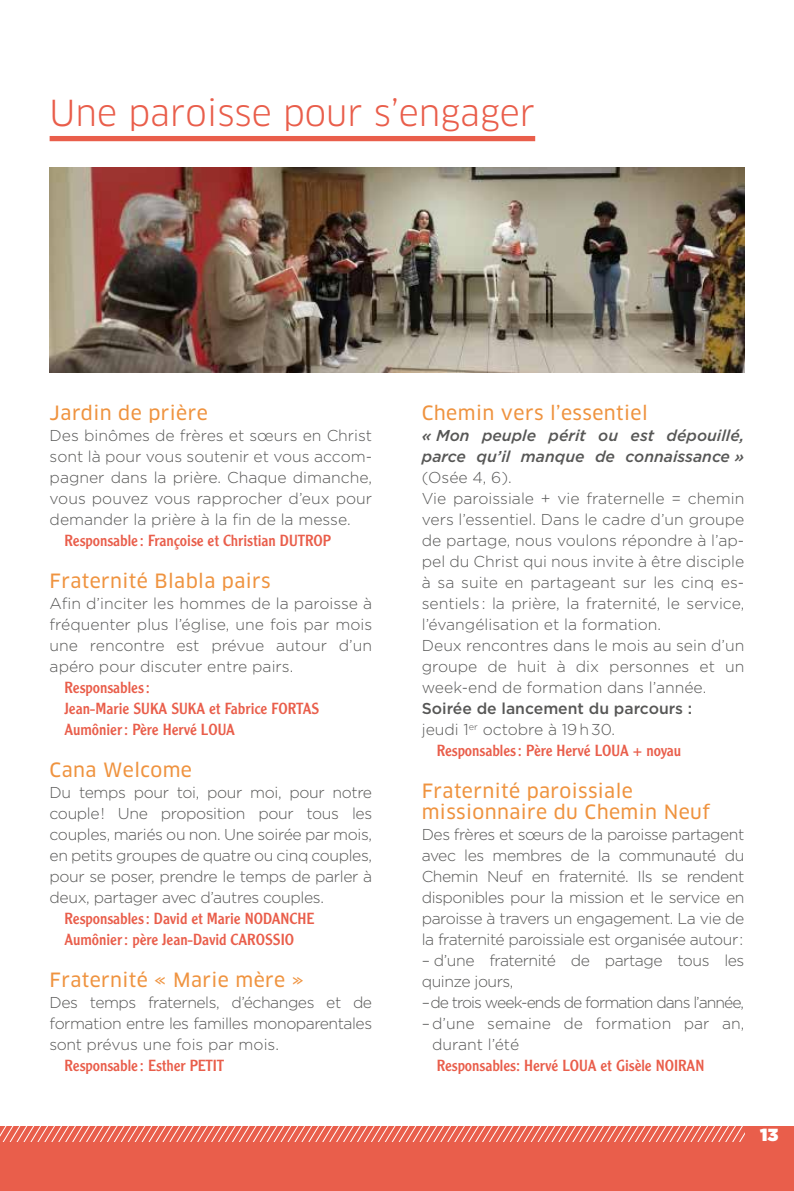
<style>
.page{position:relative;width:794px;height:1191px;background:#fff}
.page>*{position:absolute;margin:0;border:0;box-sizing:border-box;transform-origin:0 0}
.t1{font:35px "Clan";color:#e95e4b}
.t2{font:19.25px/21px "Clan OSF News";letter-spacing:.02em;color:#ef933f}
.t3{font:900 17.5px "Gotham";color:#fff}
.t4{font:300 15.75px/21px "Gotham";color:#575756;text-align:justify}
.t5{font:15.75px/21px "Clearface Gothic LH";color:#e95e4b}
.t6{font:italic 500 15.75px/21px "Gotham";color:#575756}
.t7{font:500 15.75px/21px "Gotham";color:#575756}
.t8{font:300 15.75px/21px "Gotham";letter-spacing:-.03em;color:#575756}
.t9{font:300 15.75px "Gotham";letter-spacing:-.06em;color:#575756}
.s1{font-weight:300}
</style>
<div class="page">
<div style="left:0;top:1126px;width:794px;height:65px;background:#e95e4b"></div>
<svg style="left:0;top:1126px;width:744px;height:15px"></svg>
<div style="left:50px;top:136px;width:485px;height:5px;background:#e95e4b"></div>
<img style="left:50px;top:167px;width:694px;height:205px">
<h1 class="t1" style="left:50px;top:94px;width:487px">Une paroisse pour s’engager</h1>
<p class="t2" style="left:50px;top:403px;width:160px">Jardin de prière</p>
<p class="t4" style="left:50px;top:425px;width:324px">Des binômes de frères et sœurs en Christ sont là pour vous soutenir et vous accom&shy;pagner dans la prière. Chaque dimanche, vous pouvez vous rapprocher d’eux pour demander la prière à la fin de la messe.</p>
<p class="t5" style="left:64px;top:530px;width:268px">Responsable : Françoise et Christian DUTROP</p>
<p class="t2" style="left:50px;top:571px;width:222px">Fraternité Blabla pairs</p>
<p class="t4" style="left:50px;top:593px;width:324px">Afin d’inciter les hommes de la paroisse à fréquenter plus l’église, une fois par mois une rencontre est prévue autour d’un apéro pour discuter entre pairs.</p>
<p class="t5" style="left:64px;top:677px;width:256px">Responsables:<br>Jean-Marie SUKA SUKA et Fabrice FORTAS<br>Aumônier: Père Hervé LOUA</p>
<p class="t2" style="left:50px;top:760px;width:144px">Cana Welcome</p>
<p class="t4" style="left:50px;top:782px;width:324px">Du temps pour toi, pour moi, pour notre couple ! Une proposition pour tous les couples, mariés ou non. Une soirée par mois, en petits groupes de quatre ou cinq couples, pour se poser, prendre le temps de parler à deux, partager avec d’autres couples.</p>
<p class="t5" style="left:64px;top:908px;width:251px">Responsables: David et Marie NODANCHE<br>Aumônier: père Jean-David CAROSSIO</p>
<p class="t2" style="left:50px;top:970px;width:256px">Fraternité « Marie mère »</p>
<p class="t4" style="left:50px;top:992px;width:324px">Des temps fraternels, d’échanges et de formation entre les familles monoparentales sont prévus une fois par mois.</p>
<p class="t5" style="left:64px;top:1055px;width:161px">Responsable : Esther PETIT</p>
<p class="t2" style="left:422px;top:403px;width:227px">Chemin vers l’essentiel</p>
<p class="t6" style="left:422px;top:425px;width:324px">« Mon peuple périt ou est dépouillé, parce qu’il manque de connaissance »</p>
<p class="t4" style="left:422px;top:466px;width:324px;text-align:left">(Osée 4, 6).<br>Vie paroissiale + vie fraternelle = chemin vers l’essentiel. Dans le cadre d’un groupe de partage, nous voulons répondre à l’ap&shy;pel du Christ qui nous invite à être disciple à sa suite en partageant sur les cinq es&shy;sentiels : la prière, la fraternité, le service, l’évangélisation et la formation.<br>Deux rencontres dans le mois au sein d’un groupe de huit à dix personnes et un week-end de formation dans l’année.</p>
<p class="t7" style="left:422px;top:698px;width:272px">Soirée de lancement du parcours : <span class="s1">jeudi 1</span><sup>er</sup> <span class="s1">octobre à 19 h 30.</span></p>
<p class="t5" style="left:437px;top:740px;width:246px">Responsables: Père Hervé LOUA + noyau</p>
<p class="t2" style="left:422px;top:781px;width:290px">Fraternité paroissiale missionnaire du Chemin Neuf</p>
<p class="t4" style="left:422px;top:824px;width:324px">Des frères et sœurs de la paroisse partagent avec les membres de la communauté du Chemin Neuf en fraternité. Ils se rendent disponibles pour la mission et le service en paroisse à travers un engagement. La vie de la fraternité paroissiale est organisée autour :</p>
<p class="t8" style="left:422px;top:949px;width:324px">– d’une fraternité de partage tous les quinze jours,</p>
<p class="t9" style="left:422px;top:992px;width:324px">– de trois week-ends de formation dans l’année,</p>
<p class="t4" style="left:432px;top:1012px;width:314px;text-indent:-10px">– d’une semaine de formation par an, durant l’été</p>
<p class="t5" style="left:437px;top:1055px;width:269px">Responsables: Hervé LOUA et Gisèle NOIRAN</p>
<p class="t3" style="left:760px;top:1122px;width:20px">13</p>
</div>
